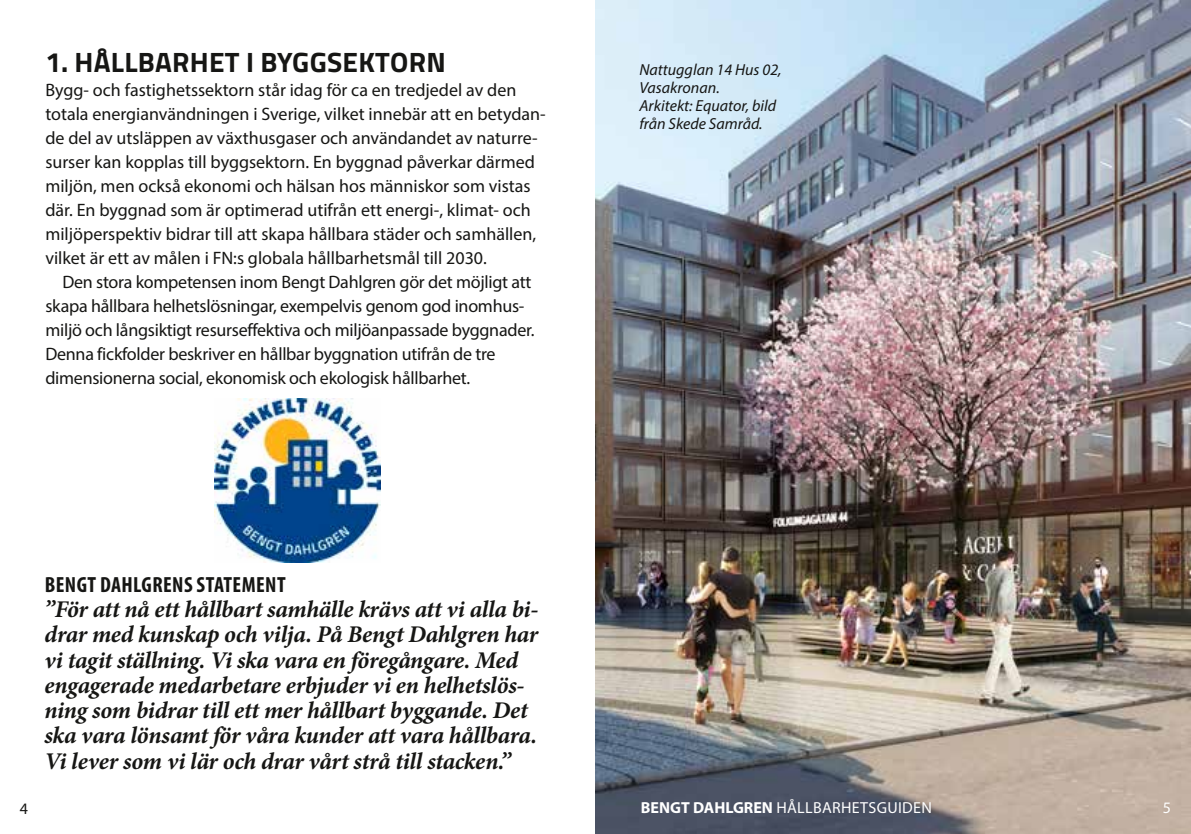
<style>
.page{position:relative;width:1191px;height:834px;background:#fff}
.page>*{position:absolute;margin:0;border:0;box-sizing:border-box;transform-origin:0 0}
.t1{font:700 28px "Titillium Web";letter-spacing:.01em;color:#161614}
.t2{font:italic 700 24px/25.2px "Minion Pro";letter-spacing:-.015em;color:#161614}
.t3{font:700 condensed 22px "Myriad Pro";letter-spacing:.02em;color:#161614}
.t4{font:18px/24px "Myriad Pro";color:#161614}
.t5{font:italic 16px/18px "Myriad Pro";color:#161614}
.t6{font:16px "Myriad Pro";letter-spacing:.02em;color:#fff}
.t7{font:16px "Myriad Pro";color:#161614}
.s1{font-weight:700}
</style>
<div class="page">
<img style="left:595px;top:0;width:596px;height:833px">
<img style="left:215px;top:398px;width:165px;height:164px">
<h1 class="t1" style="left:45px;top:41px;width:402px">1. HÅLLBARHET I BYGGSEKTORN</h1>
<p class="t4" style="left:45px;top:78px;width:502px">Bygg- och fastighetssektorn står idag för ca en tredjedel av den totala energianvändningen i Sverige, vilket innebär att en betydan&shy;de del av utsläppen av växthusgaser och användandet av naturre&shy;surser kan kopplas till byggsektorn. En byggnad påverkar därmed miljön, men också ekonomi och hälsan hos människor som vistas där. En byggnad som är optimerad utifrån ett energi-, klimat- och miljöperspektiv bidrar till att skapa hållbara städer och samhällen, vilket är ett av målen i FN:s globala hållbarhetsmål till 2030.</p>
<p class="t4" style="left:45px;top:270px;width:490px;text-indent:17px">Den stora kompetensen inom Bengt Dahlgren gör det möjligt att skapa hållbara helhetslösningar, exempelvis genom god inomhus&shy;miljö och långsiktigt resurseffektiva och miljöanpassade byggnader.<br>Denna fickfolder beskriver en hållbar byggnation utifrån de tre dimensionerna social, ekonomisk och ekologisk hållbarhet.</p>
<p class="t3" style="left:45px;top:571px;width:242px">BENGT DAHLGRENS STATEMENT</p>
<p class="t2" style="left:45px;top:596px;width:495px">”För att nå ett hållbart samhälle krävs att vi alla bi&shy;drar med kunskap och vilja. På Bengt Dahlgren har vi tagit ställning. Vi ska vara en föregångare. Med engagerade medarbetare erbjuder vi en helhetslös&shy;ning som bidrar till ett mer hållbart byggande. Det ska vara lönsamt för våra kunder att vara hållbara.<br>Vi lever som vi lär och drar vårt strå till stacken.”</p>
<p class="t5" style="left:639px;top:60px;width:144px">Nattugglan 14 Hus 02,<br>Vasakronan.<br>Arkitekt: Equator, bild från Skede Samråd.</p>
<p class="t7" style="left:20px;top:798px;width:10px">4</p>
<p class="t6" style="left:641px;top:797px;width:292px"><span class="s1">BENGT DAHLGREN</span> HÅLLBARHETSGUIDEN</p>
<p class="t6" style="left:1163px;top:797px;width:10px">5</p>
</div>
